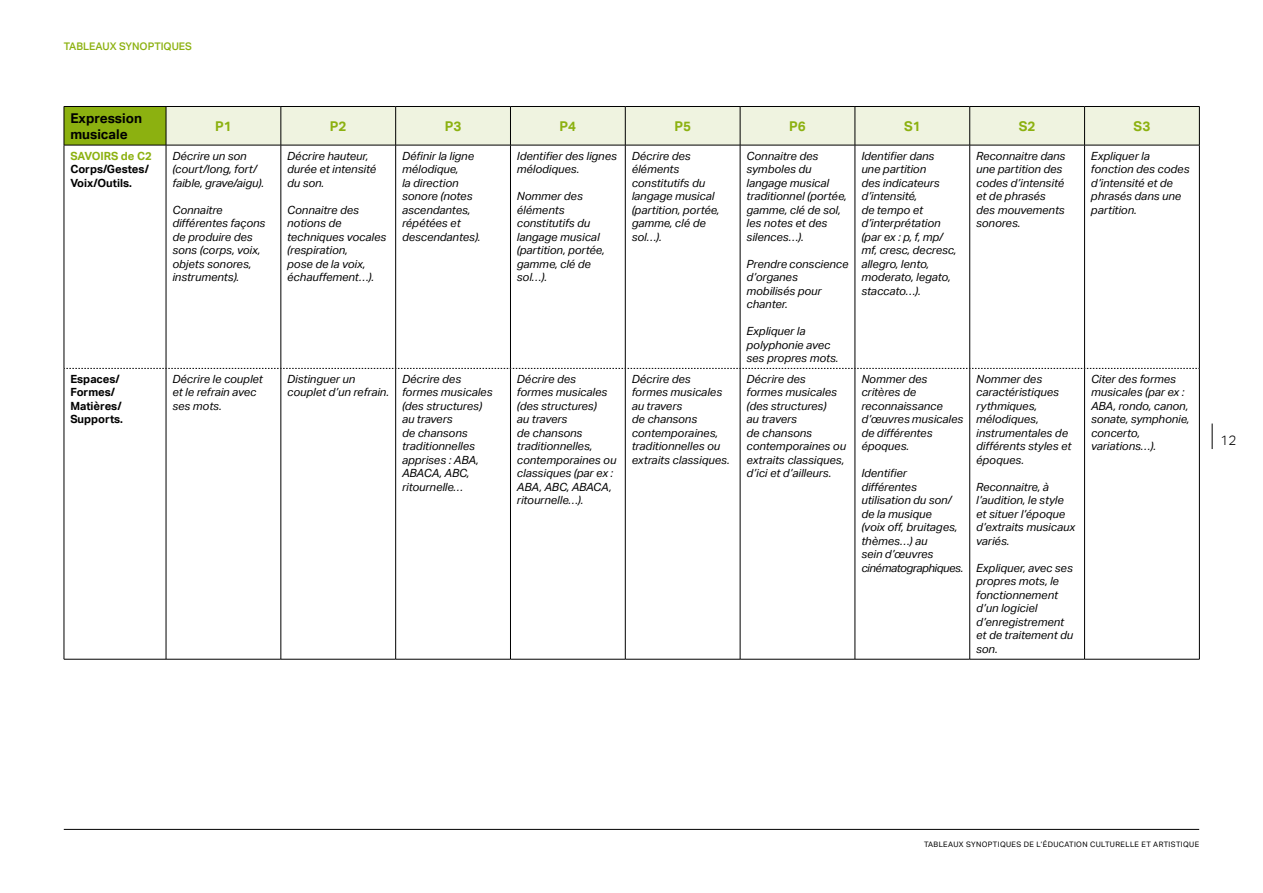
<style>
.page{position:relative;width:1263px;height:893px;background:#fff}
.page>*{position:absolute;margin:0;border:0;box-sizing:border-box;transform-origin:0 0}
.t1{font:700 13.5px/16.2px "Aktiv Grotesk";color:#000}
.t2{font:700 13.5px "Aktiv Grotesk";color:#8cb110}
.t3{font:300 13.5px "Aktiv Grotesk";color:#000}
.t4{font:italic 11.25px/13.5px "Aktiv Grotesk";color:#000}
.t5{font:700 11.25px/13.5px "Aktiv Grotesk";color:#000}
.t6{font:700 11.25px "Aktiv Grotesk";color:#8cb110}
.t7{font:500 10.5px "Aktiv Grotesk";color:#8cb110}
.t8{font:7.5px "Aktiv Grotesk";letter-spacing:.05em;color:#000}
</style>
<div class="page">
<hr style="left:64px;top:829px;width:1135px;height:1px;background:#000">
<svg style="left:1212px;top:423px;width:1px;height:26px"></svg>
<div style="left:64px;top:106px;width:102px;height:39px;background:#8cb110"></div>
<div style="left:167px;top:107px;width:1032px;height:38px;background:#eff3e0"></div>
<hr style="left:64px;top:106px;width:102px;height:1px;background:#000">
<hr style="left:64px;top:107px;width:1px;height:38px;background:#000">
<hr style="left:166px;top:106px;width:115px;height:1px;background:#000">
<hr style="left:166px;top:107px;width:1px;height:38px;background:#000">
<hr style="left:281px;top:106px;width:115px;height:1px;background:#000">
<hr style="left:281px;top:107px;width:1px;height:38px;background:#000">
<hr style="left:396px;top:106px;width:114px;height:1px;background:#000">
<hr style="left:395px;top:107px;width:1px;height:38px;background:#000">
<hr style="left:510px;top:106px;width:115px;height:1px;background:#000">
<hr style="left:510px;top:107px;width:1px;height:38px;background:#000">
<hr style="left:625px;top:106px;width:115px;height:1px;background:#000">
<hr style="left:625px;top:107px;width:1px;height:38px;background:#000">
<hr style="left:740px;top:106px;width:115px;height:1px;background:#000">
<hr style="left:740px;top:107px;width:1px;height:38px;background:#000">
<hr style="left:855px;top:106px;width:115px;height:1px;background:#000">
<hr style="left:855px;top:107px;width:1px;height:38px;background:#000">
<hr style="left:970px;top:106px;width:114px;height:1px;background:#000">
<hr style="left:969px;top:107px;width:1px;height:38px;background:#000">
<hr style="left:1084px;top:106px;width:115px;height:1px;background:#000">
<hr style="left:1084px;top:107px;width:1px;height:38px;background:#000">
<hr style="left:1199px;top:107px;width:1px;height:38px;background:#000">
<hr style="left:64px;top:145px;width:102px;height:1px;background:#000">
<hr style="left:64px;top:145px;width:1px;height:223px;background:#000">
<hr style="left:166px;top:145px;width:115px;height:1px;background:#000">
<hr style="left:166px;top:145px;width:1px;height:223px;background:#000">
<hr style="left:281px;top:145px;width:115px;height:1px;background:#000">
<hr style="left:281px;top:145px;width:1px;height:223px;background:#000">
<hr style="left:396px;top:145px;width:114px;height:1px;background:#000">
<hr style="left:395px;top:145px;width:1px;height:223px;background:#000">
<hr style="left:510px;top:145px;width:115px;height:1px;background:#000">
<hr style="left:510px;top:145px;width:1px;height:223px;background:#000">
<hr style="left:625px;top:145px;width:115px;height:1px;background:#000">
<hr style="left:625px;top:145px;width:1px;height:223px;background:#000">
<hr style="left:740px;top:145px;width:115px;height:1px;background:#000">
<hr style="left:740px;top:145px;width:1px;height:223px;background:#000">
<hr style="left:855px;top:145px;width:115px;height:1px;background:#000">
<hr style="left:855px;top:145px;width:1px;height:223px;background:#000">
<hr style="left:970px;top:145px;width:114px;height:1px;background:#000">
<hr style="left:969px;top:145px;width:1px;height:223px;background:#000">
<hr style="left:1084px;top:145px;width:115px;height:1px;background:#000">
<hr style="left:1084px;top:145px;width:1px;height:223px;background:#000">
<hr style="left:1199px;top:145px;width:1px;height:223px;background:#000">
<hr style="left:64px;top:368px;width:1px;height:291px;background:#000">
<hr style="left:166px;top:369px;width:1px;height:290px;background:#000">
<hr style="left:281px;top:369px;width:1px;height:290px;background:#000">
<hr style="left:395px;top:369px;width:1px;height:290px;background:#000">
<hr style="left:510px;top:369px;width:1px;height:290px;background:#000">
<hr style="left:625px;top:369px;width:1px;height:290px;background:#000">
<hr style="left:740px;top:369px;width:1px;height:290px;background:#000">
<hr style="left:855px;top:369px;width:1px;height:290px;background:#000">
<hr style="left:969px;top:369px;width:1px;height:290px;background:#000">
<hr style="left:1084px;top:369px;width:1px;height:290px;background:#000">
<hr style="left:1199px;top:368px;width:1px;height:291px;background:#000">
<hr style="left:64px;top:659px;width:102px;height:1px;background:#000">
<hr style="left:166px;top:659px;width:115px;height:1px;background:#000">
<hr style="left:281px;top:659px;width:115px;height:1px;background:#000">
<hr style="left:396px;top:659px;width:114px;height:1px;background:#000">
<hr style="left:510px;top:659px;width:115px;height:1px;background:#000">
<hr style="left:625px;top:659px;width:115px;height:1px;background:#000">
<hr style="left:740px;top:659px;width:115px;height:1px;background:#000">
<hr style="left:855px;top:659px;width:115px;height:1px;background:#000">
<hr style="left:970px;top:659px;width:114px;height:1px;background:#000">
<hr style="left:1084px;top:659px;width:115px;height:1px;background:#000">
<svg style="left:64px;top:368px;width:1135px;height:1px"></svg>
<p class="t7" style="left:64px;top:40px;width:130px">TABLEAUX SYNOPTIQUES</p>
<p class="t1" style="left:70px;top:110px;width:73px">Expression musicale</p>
<p class="t2" style="left:215px;top:118px;width:18px">P1</p>
<p class="t2" style="left:330px;top:118px;width:18px">P2</p>
<p class="t2" style="left:445px;top:118px;width:18px">P3</p>
<p class="t2" style="left:560px;top:118px;width:18px">P4</p>
<p class="t2" style="left:674px;top:118px;width:18px">P5</p>
<p class="t2" style="left:789px;top:118px;width:18px">P6</p>
<p class="t2" style="left:904px;top:118px;width:18px">S1</p>
<p class="t2" style="left:1019px;top:118px;width:18px">S2</p>
<p class="t2" style="left:1133px;top:118px;width:18px">S3</p>
<p class="t6" style="left:70px;top:149px;width:83px">SAVOIRS de C2</p>
<p class="t5" style="left:70px;top:162px;width:80px">Corps/Gestes/<br>Voix/Outils.</p>
<p class="t4" style="left:402px;top:149px;width:80px">Définir la ligne mélodique,<br>la direction sonore (notes ascendantes, répétées et descendantes).</p>
<p class="t4" style="left:517px;top:149px;width:102px">Identifier des lignes mélodiques.</p>
<p class="t4" style="left:632px;top:149px;width:89px">Décrire des éléments constitutifs du langage musical (partition, portée, gamme, clé de sol…).</p>
<p class="t4" style="left:746px;top:149px;width:102px">Connaitre des symboles du langage musical traditionnel (portée, gamme, clé de sol, les notes et des silences…).</p>
<p class="t4" style="left:746px;top:257px;width:104px">Prendre conscience d’organes mobilisés pour chanter.</p>
<p class="t4" style="left:746px;top:324px;width:93px">Expliquer la polyphonie avec ses propres mots.</p>
<p class="t4" style="left:172px;top:149px;width:93px">Décrire un son (court/long, fort/ faible, grave/aigu).</p>
<p class="t4" style="left:172px;top:203px;width:95px">Connaitre différentes façons de produire des sons (corps, voix, objets sonores, instruments).</p>
<p class="t4" style="left:287px;top:149px;width:90px">Décrire hauteur, durée et intensité du son.</p>
<p class="t4" style="left:287px;top:203px;width:101px">Connaitre des notions de techniques vocales (respiration,<br>pose de la voix, échauffement…).</p>
<p class="t4" style="left:861px;top:149px;width:97px">Identifier dans une partition<br>des indicateurs d’intensité,<br>de tempo et d’interprétation (par ex : p, f, mp/ mf, cresc, decresc, allegro, lento, moderato, legato, staccato…).</p>
<p class="t4" style="left:976px;top:149px;width:91px">Reconnaitre dans une partition des codes d’intensité et de phrasés des mouvements sonores.</p>
<p class="t4" style="left:1091px;top:149px;width:100px">Expliquer la fonction des codes d’intensité et de phrasés dans une partition.</p>
<p class="t4" style="left:517px;top:189px;width:89px">Nommer des éléments constitutifs du langage musical (partition, portée, gamme, clé de sol…).</p>
<p class="t5" style="left:70px;top:372px;width:54px">Espaces/<br>Formes/<br>Matières/<br>Supports.</p>
<p class="t4" style="left:172px;top:372px;width:92px">Décrire le couplet et le refrain avec ses mots.</p>
<p class="t4" style="left:287px;top:372px;width:103px">Distinguer un couplet d’un refrain.</p>
<p class="t4" style="left:402px;top:372px;width:92px">Décrire des formes musicales (des structures) au travers<br>de chansons traditionnelles apprises : ABA,<br>ABACA, ABC, ritournelle…</p>
<p class="t4" style="left:517px;top:372px;width:101px">Décrire des<br>formes musicales (des structures)<br>au travers<br>de chansons traditionnelles, contemporaines ou classiques (par ex :<br>ABA, ABC, ABACA, ritournelle…).</p>
<p class="t4" style="left:632px;top:372px;width:99px">Décrire des formes musicales au travers<br>de chansons contemporaines, traditionnelles ou extraits classiques.</p>
<p class="t4" style="left:746px;top:372px;width:101px">Décrire des<br>formes musicales (des structures)<br>au travers<br>de chansons contemporaines ou extraits classiques, d’ici et d’ailleurs.</p>
<p class="t4" style="left:861px;top:372px;width:104px">Nommer des critères de reconnaissance d’œuvres musicales de différentes époques.</p>
<p class="t4" style="left:861px;top:467px;width:103px">Identifier différentes utilisation du son/ de la musique<br>(voix off, bruitages, thèmes…) au<br>sein d’œuvres cinématographiques.</p>
<p class="t4" style="left:976px;top:372px;width:97px">Nommer des caractéristiques rythmiques, mélodiques, instrumentales de différents styles et époques.</p>
<p class="t4" style="left:976px;top:480px;width:100px">Reconnaitre, à l’audition, le style et situer l’époque d’extraits musicaux variés.</p>
<p class="t4" style="left:976px;top:561px;width:98px">Expliquer, avec ses propres mots, le fonctionnement d’un logiciel d’enregistrement et de traitement du son.</p>
<p class="t4" style="left:1091px;top:372px;width:100px">Citer des formes musicales (par ex :<br>ABA, rondo, canon, sonate, symphonie, concerto, variations…).</p>
<p class="t3" style="left:1220px;top:433px;width:17px">12</p>
<p class="t8" style="left:924px;top:840px;width:277px">TABLEAUX SYNOPTIQUES DE L’ÉDUCATION CULTURELLE ET ARTISTIQUE</p>
</div>
